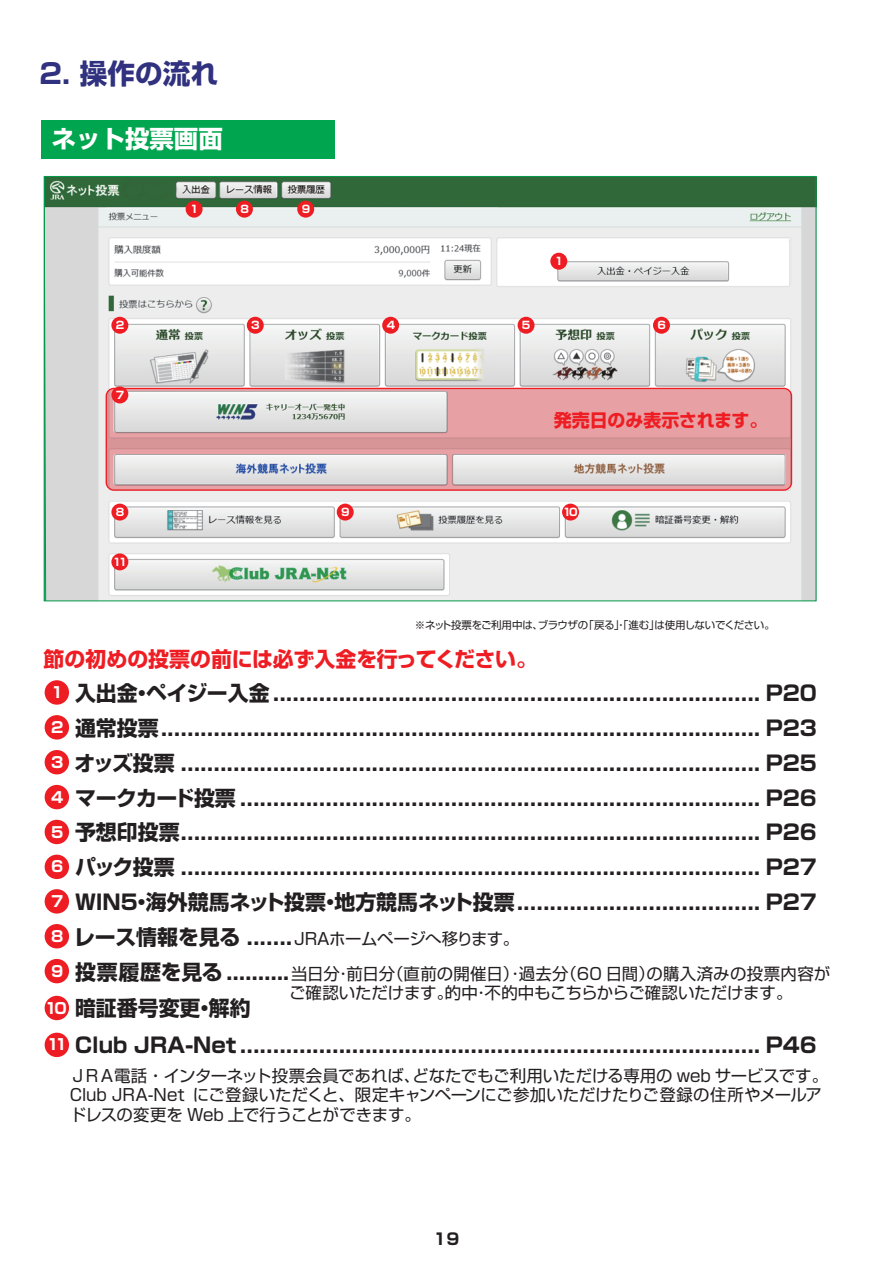
<style>
.page{position:relative;width:893px;height:1263px;background:#fff}
.page>*{position:absolute;margin:0;border:0;box-sizing:border-box;transform-origin:0 0}
.t1{font:700 27.6px "Shin Go Pr 5";color:#30317f}
.t2{font:700 24.45px "Shin Go Pr 5";color:#fff}
.t3{font:700 20.85px "Shin Go Pro";color:#231f20}
.t4{font:700 20.85px "Shin Go Pro";letter-spacing:-.02em;color:#231f20}
.t5{font:700 20.85px "Shin Go Pro";color:#ee1d23}
.t6{font:700 18px "Shin Go Pro";color:#ee1d23}
.t7{font:16.5px/19.8px "Shin Go Pro";letter-spacing:-.005em;color:#231f20}
.t8{font:16.5px "Shin Go Pro";letter-spacing:-.03em;color:#231f20}
.t9{font:16.5px "Shin Go Pro";letter-spacing:.02em;color:#231f20}
.t10{font:16.5px "Shin Go Pro";letter-spacing:.015em;color:#231f20}
.t11{font:700 15.9px "Shin Go Pr 5";color:#231f20}
.t12{font:700 15.15px "Shin Go Pro";color:#fff}
.t13{font:10.5px "Shin Go Pro";letter-spacing:-.035em;color:#231f20}
.t14{font:700 10.5px "Shin Go Pro";color:#fff}
</style>
<div class="page">
<div style="left:41px;top:120px;width:293px;height:38px;background:#00a54f"></div>
<div style="left:45px;top:889px;width:24px;height:24px;background:#ee1d23;border-radius:50%"></div>
<div style="left:45px;top:924px;width:24px;height:24px;background:#ee1d23;border-radius:50%"></div>
<div style="left:45px;top:959px;width:24px;height:24px;background:#ee1d23;border-radius:50%"></div>
<div style="left:45px;top:1033px;width:24px;height:24px;background:#ee1d23;border-radius:50%"></div>
<div style="left:45px;top:996px;width:24px;height:24px;background:#ee1d23;border-radius:50%"></div>
<img style="left:46px;top:178px;width:768px;height:421px">
<svg style="left:106px;top:388px;width:685px;height:102px;background:#debdbe"></svg>
<div style="left:106px;top:388px;width:686px;height:103px;border:1px solid #ee1d23;border-radius:8px"></div>
<div style="left:111px;top:317px;width:17px;height:17px;background:#ee1d23;border-radius:50%"></div>
<div style="left:111px;top:386px;width:17px;height:17px;background:#ee1d23;border-radius:50%"></div>
<div style="left:550px;top:253px;width:17px;height:17px;background:#ee1d23;border-radius:50%"></div>
<div style="left:186px;top:201px;width:17px;height:17px;background:#ee1d23;border-radius:50%"></div>
<div style="left:111px;top:504px;width:17px;height:16px;background:#ee1d23;border-radius:50%"></div>
<div style="left:111px;top:553px;width:17px;height:17px;background:#ee1d23;border-radius:50%"></div>
<div style="left:236px;top:201px;width:17px;height:17px;background:#ee1d23;border-radius:50%"></div>
<div style="left:337px;top:504px;width:17px;height:16px;background:#ee1d23;border-radius:50%"></div>
<div style="left:297px;top:201px;width:17px;height:17px;background:#ee1d23;border-radius:50%"></div>
<div style="left:562px;top:504px;width:17px;height:16px;background:#ee1d23;border-radius:50%"></div>
<div style="left:247px;top:317px;width:17px;height:17px;background:#ee1d23;border-radius:50%"></div>
<div style="left:382px;top:317px;width:17px;height:17px;background:#ee1d23;border-radius:50%"></div>
<div style="left:518px;top:317px;width:16px;height:17px;background:#ee1d23;border-radius:50%"></div>
<div style="left:653px;top:317px;width:17px;height:17px;background:#ee1d23;border-radius:50%"></div>
<div style="left:45px;top:680px;width:24px;height:25px;background:#ee1d23;border-radius:50%"></div>
<div style="left:45px;top:715px;width:24px;height:24px;background:#ee1d23;border-radius:50%"></div>
<div style="left:45px;top:750px;width:24px;height:24px;background:#ee1d23;border-radius:50%"></div>
<div style="left:45px;top:785px;width:24px;height:24px;background:#ee1d23;border-radius:50%"></div>
<div style="left:45px;top:820px;width:24px;height:24px;background:#ee1d23;border-radius:50%"></div>
<div style="left:45px;top:855px;width:24px;height:24px;background:#ee1d23;border-radius:50%"></div>
<h1 class="t1" style="left:39px;top:51px;width:180px">2. 操作の流れ</h1>
<p class="t2" style="left:52px;top:120px;width:173px">ネット投票画面</p>
<p class="t14" style="left:190px;top:201px;width:10px">1</p>
<p class="t14" style="left:240px;top:201px;width:10px">8</p>
<p class="t14" style="left:116px;top:317px;width:10px">2</p>
<p class="t14" style="left:116px;top:386px;width:10px">7</p>
<p class="t14" style="left:251px;top:317px;width:10px">3</p>
<p class="t14" style="left:302px;top:201px;width:10px">9</p>
<p class="t14" style="left:387px;top:317px;width:10px">4</p>
<p class="t14" style="left:116px;top:504px;width:10px">8</p>
<p class="t14" style="left:113px;top:553px;width:16px">11</p>
<p class="t14" style="left:341px;top:504px;width:10px">9</p>
<p class="t14" style="left:522px;top:317px;width:10px">5</p>
<p class="t14" style="left:555px;top:253px;width:10px">1</p>
<p class="t14" style="left:657px;top:317px;width:10px">6</p>
<p class="t6" style="left:554px;top:406px;width:215px">発売日のみ表示されます。</p>
<p class="t14" style="left:563px;top:504px;width:16px">10</p>
<p class="t13" style="left:538px;top:616px;width:52px">ブラウザの</p>
<p class="t13" style="left:584px;top:616px;width:77px">「戻る」・「進む」</p>
<p class="t13" style="left:655px;top:616px;width:122px">は使用しないでください。</p>
<p class="t13" style="left:415px;top:616px;width:130px">※ネット投票をご利用中は、</p>
<p class="t5" style="left:44px;top:643px;width:495px">節の初めの投票の前には必ず入金を行ってください。</p>
<p class="t12" style="left:51px;top:680px;width:14px">1</p>
<p class="t3" style="left:75px;top:676px;width:743px">入出金ペイジー入金.......................................................................... P20</p>
<p class="t3" style="left:132px;top:676px;width:22px">・</p>
<p class="t12" style="left:51px;top:715px;width:14px">2</p>
<p class="t3" style="left:75px;top:711px;width:743px">通常投票........................................................................................... P23</p>
<p class="t12" style="left:51px;top:750px;width:14px">3</p>
<p class="t3" style="left:75px;top:746px;width:744px">オッズ投票 ........................................................................................ P25</p>
<p class="t12" style="left:51px;top:785px;width:14px">4</p>
<p class="t4" style="left:75px;top:781px;width:743px">マークカード投票 ............................................................................... P26</p>
<p class="t12" style="left:51px;top:820px;width:14px">5</p>
<p class="t3" style="left:75px;top:816px;width:743px">予想印投票........................................................................................ P26</p>
<p class="t12" style="left:51px;top:855px;width:14px">6</p>
<p class="t3" style="left:75px;top:851px;width:743px">パック投票 ........................................................................................ P27</p>
<p class="t12" style="left:51px;top:889px;width:14px">7</p>
<p class="t3" style="left:119px;top:885px;width:700px">５海外競馬ネット投票地方競馬ネット投票..................................... P27</p>
<p class="t3" style="left:75px;top:885px;width:79px">ＷＩＮ・</p>
<p class="t3" style="left:320px;top:885px;width:22px">・</p>
<p class="t12" style="left:51px;top:924px;width:14px">8</p>
<p class="t3" style="left:74px;top:920px;width:220px">レース情報を見る .......</p>
<p class="t8" style="left:294px;top:925px;width:227px">JRAホームページへ移ります。</p>
<p class="t12" style="left:51px;top:959px;width:14px">9</p>
<p class="t3" style="left:75px;top:955px;width:216px">投票履歴を見る ..........</p>
<p class="t9" style="left:387px;top:960px;width:183px">（直前の開催日）･過去分</p>
<p class="t7" style="left:560px;top:961px;width:96px">（60 日間）</p>
<p class="t7" style="left:291px;top:961px;width:106px">当日分･前日分</p>
<p class="t10" style="left:647px;top:960px;width:185px">の購入済みの投票内容が</p>
<p class="t12" style="left:45px;top:996px;width:23px">10</p>
<p class="t12" style="left:47px;top:1033px;width:22px">11</p>
<p class="t7" style="left:289px;top:981px;width:166px">ご確認いただけます。</p>
<p class="t3" style="left:75px;top:1029px;width:743px">Club JRA-Net ............................................................................... P46</p>
<p class="t7" style="left:445px;top:981px;width:349px">的中･不的中もこちらからご確認いただけます。</p>
<p class="t3" style="left:75px;top:992px;width:177px">暗証番号変更解約</p>
<p class="t3" style="left:194px;top:992px;width:22px">・</p>
<p class="t7" style="left:193px;top:1063px;width:631px;text-indent:-123px">ＪＲＡ電話・インターネット投票会員であれば、<br>にご登録いただくと、限定キャンペーンにご参加いただけたりご登録の住所やメールア</p>
<p class="t7" style="left:412px;top:1063px;width:417px">どなたでもご利用いただける専用の web サービスです。</p>
<p class="t7" style="left:70px;top:1083px;width:353px">Club JRA-Net<br>ドレスの変更を Web 上で行うことができます。</p>
<p class="t11" style="left:433px;top:1226px;width:27px">19</p>
</div>
